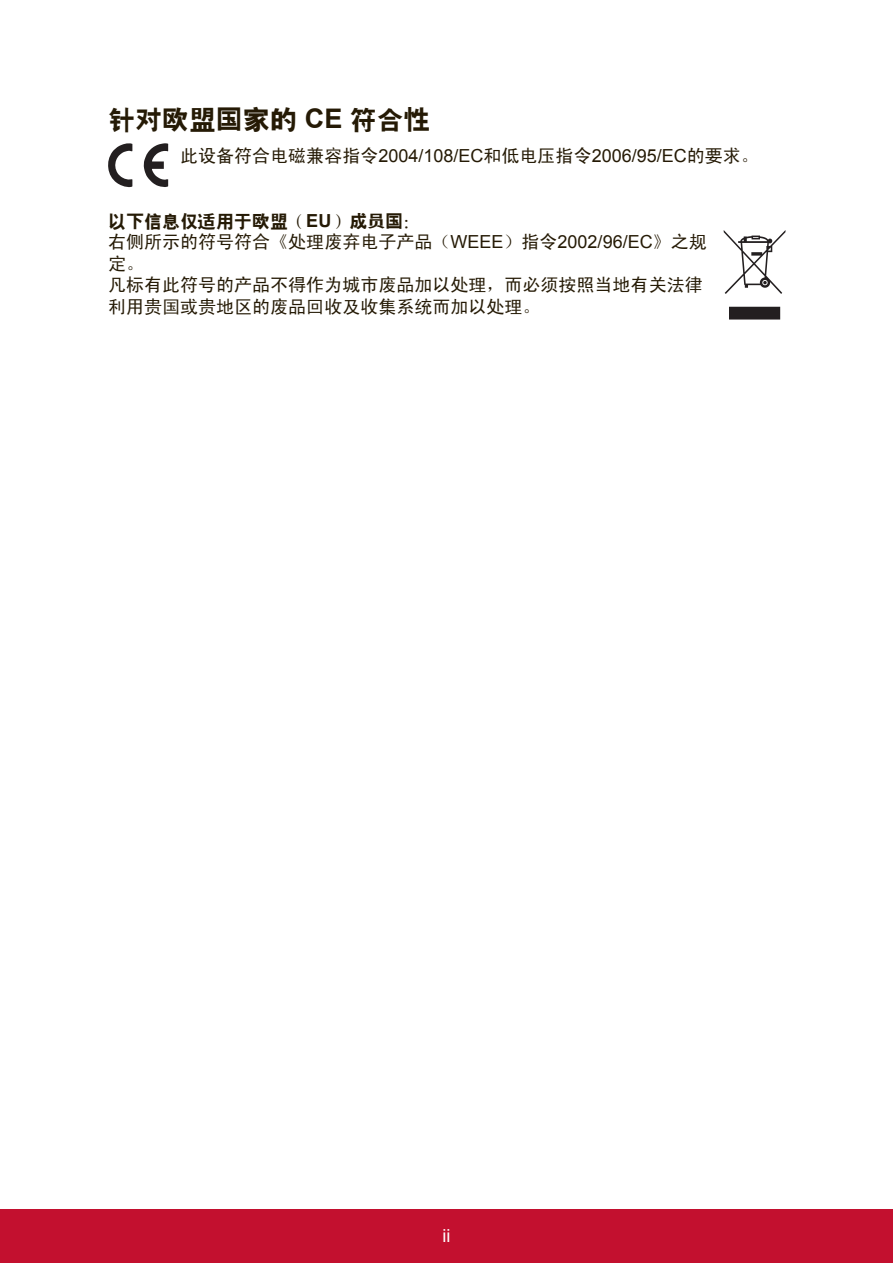
<style>
.page{position:relative;width:893px;height:1263px;background:#fff}
.page>*{position:absolute;margin:0;border:0;box-sizing:border-box;transform-origin:0 0}
.t1{font:27px "RS Cu Hei";color:#251a05}
.t2{font:18px/21.6px "Sim Hei";color:#251a05}
.t3{font:18px "RS Cu Hei";color:#251a05}
.t4{font:18px "Arial";color:#fff}
.s1{font-family:"Arial";font-weight:700}
.s2{font-family:"Arial"}
</style>
<div class="page">
<div style="left:0;top:1210px;width:892px;height:53px;background:#c3102f"></div>
<svg style="left:108px;top:143px;width:24px;height:44px"></svg>
<svg style="left:143px;top:143px;width:25px;height:44px"></svg>
<svg style="left:729px;top:307px;width:50px;height:12px"></svg>
<svg style="left:723px;top:230px;width:62px;height:64px"></svg>
<h1 class="t1" style="left:108px;top:106px;width:324px">针对欧盟国家的 <span class="s1">CE</span> 符合性</h1>
<p class="t2" style="left:180px;top:144px;width:580px">此设备符合电磁兼容指令<span class="s2">2004/108/EC</span>和低电压指令<span class="s2">2006/95/EC</span>的要求。</p>
<p class="t3" style="left:108px;top:212px;width:315px">以下信息仅适用于欧盟（<span class="s1">EU</span>）成员国：</p>
<p class="t2" style="left:108px;top:231px;width:600px">右侧所示的符号符合《处理废弃电子产品（<span class="s2">WEEE</span>）指令<span class="s2">2002/96/EC</span>》之规定。<br>凡标有此符号的产品不得作为城市废品加以处理，而必须按照当地有关法律利用贵国或贵地区的废品回收及收集系统而加以处理。</p>
<p class="t4" style="left:442px;top:1223px;width:9px">ii</p>
</div>
